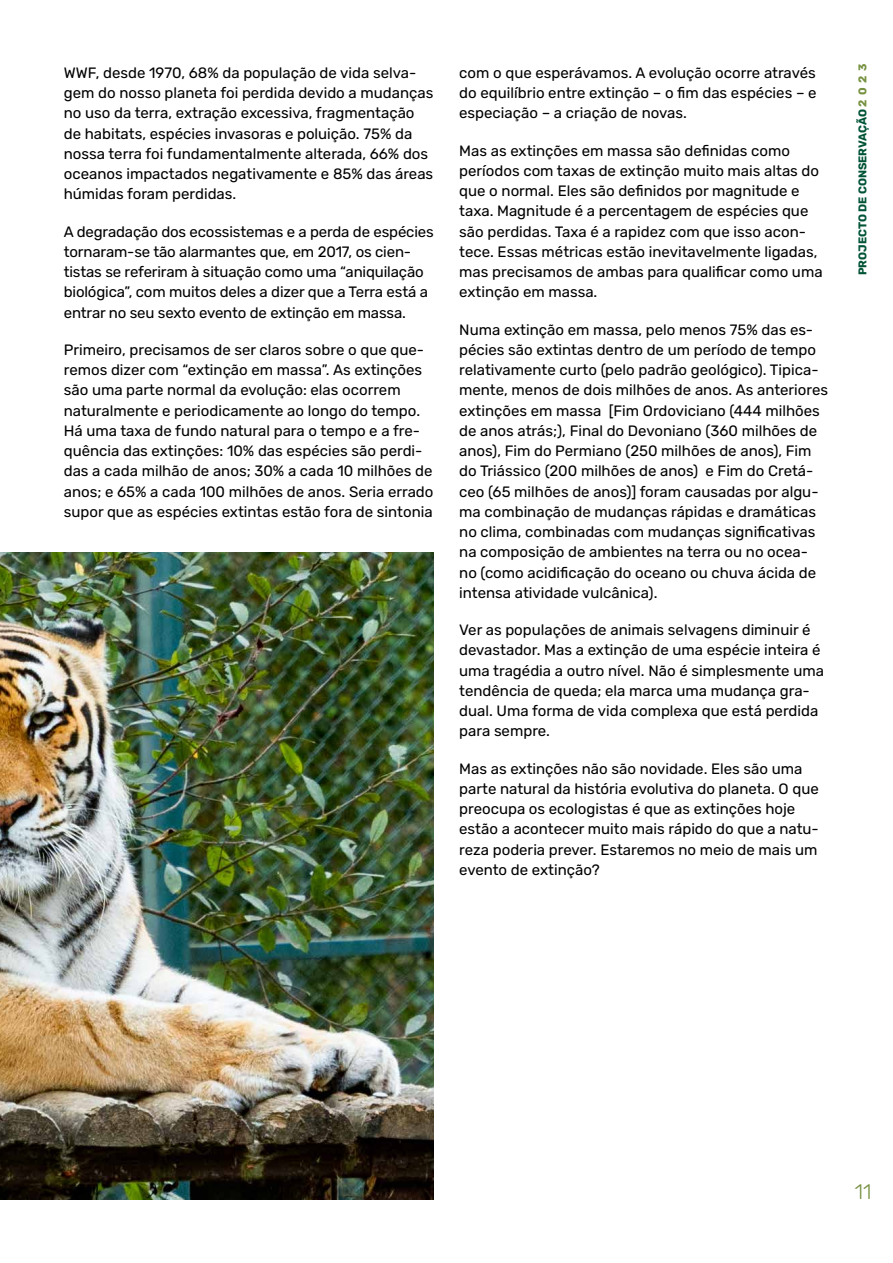
<style>
.page{position:relative;width:893px;height:1263px;background:#fff}
.page>*{position:absolute;margin:0;border:0;box-sizing:border-box;transform-origin:0 0}
.t1{font:300 21px "Rubik";color:#779141}
.t2{font:15px/20.2px "Rubik";color:#000}
.t3{font:700 11.25px "Rubik";color:#005436}
.s1{color:#779141}
</style>
<div class="page">
<img style="left:0;top:552px;width:434px;height:647px">
<p class="t2" style="left:64px;top:63px;width:371px">WWF, desde 1970, 68% da população de vida selva&shy;gem do nosso planeta foi perdida devido a mudanças no uso da terra, extração excessiva, fragmentação de habitats, espécies invasoras e poluição. 75% da nossa terra foi fundamentalmente alterada, 66% dos oceanos impactados negativamente e 85% das áreas húmidas foram perdidas.</p>
<p class="t2" style="left:64px;top:222px;width:371px">A degradação dos ecossistemas e a perda de espécies tornaram-se tão alarmantes que, em 2017, os cien&shy;tistas se referiram à situação como uma “aniquilação biológica”, com muitos deles a dizer que a Terra está a entrar no seu sexto evento de extinção em massa.</p>
<p class="t2" style="left:64px;top:340px;width:371px">Primeiro, precisamos de ser claros sobre o que que&shy;remos dizer com “extinção em massa”. As extinções são uma parte normal da evolução: elas ocorrem naturalmente e periodicamente ao longo do tempo.<br>Há uma taxa de fundo natural para o tempo e a fre&shy;quência das extinções: 10% das espécies são perdi&shy;das a cada milhão de anos; 30% a cada 10 milhões de anos; e 65% a cada 100 milhões de anos. Seria errado supor que as espécies extintas estão fora de sintonia</p>
<p class="t2" style="left:459px;top:63px;width:359px;text-align:justify">com o que esperávamos. A evolução ocorre através do equilíbrio entre extinção – o fim das espécies – e especiação – a criação de novas.</p>
<p class="t2" style="left:459px;top:141px;width:365px">Mas as extinções em massa são definidas como períodos com taxas de extinção muito mais altas do que o normal. Eles são definidos por magnitude e taxa. Magnitude é a percentagem de espécies que são perdidas. Taxa é a rapidez com que isso acon&shy;tece. Essas métricas estão inevitavelmente ligadas, mas precisamos de ambas para qualificar como uma extinção em massa.</p>
<p class="t2" style="left:459px;top:320px;width:370px">Numa extinção em massa, pelo menos 75% das es&shy;pécies são extintas dentro de um período de tempo relativamente curto (pelo padrão geológico). Tipica&shy;mente, menos de dois milhões de anos. As anteriores extinções em massa [Fim Ordoviciano (444 milhões de anos atrás;), Final do Devoniano (360 milhões de anos), Fim do Permiano (250 milhões de anos), Fim do Triássico (200 milhões de anos) e Fim do Cretá&shy;ceo (65 milhões de anos)] foram causadas por algu&shy;ma combinação de mudanças rápidas e dramáticas no clima, combinadas com mudanças significativas na composição de ambientes na terra ou no ocea&shy;no (como acidificação do oceano ou chuva ácida de intensa atividade vulcânica).</p>
<p class="t2" style="left:459px;top:620px;width:366px">Ver as populações de animais selvagens diminuir é devastador. Mas a extinção de uma espécie inteira é uma tragédia a outro nível. Não é simplesmente uma tendência de queda; ela marca uma mudança gra&shy;dual. Uma forma de vida complexa que está perdida para sempre.</p>
<p class="t2" style="left:459px;top:759px;width:361px">Mas as extinções não são novidade. Eles são uma parte natural da história evolutiva do planeta. O que preocupa os ecologistas é que as extinções hoje estão a acontecer muito mais rápido do que a natu&shy;reza poderia prever. Estaremos no meio de mais um evento de extinção?</p>
<p class="t3" style="left:856px;top:275px;width:213px;rotate:-90deg">PROJECTO DE CONSERVAÇÃO <span class="s1">2 0 2 3</span></p>
<h1 class="t1" style="left:855px;top:1180px;width:18px">11</h1>
</div>
